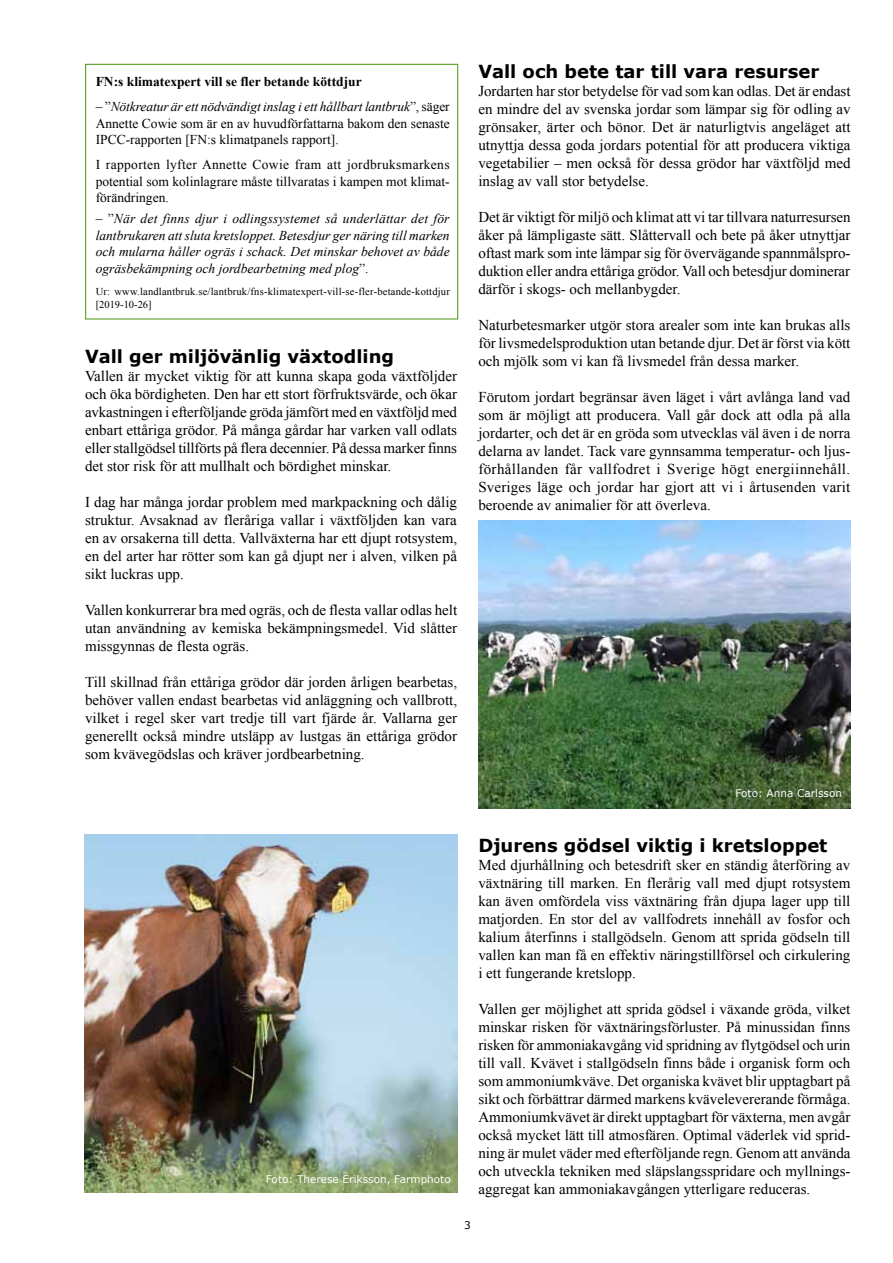
<style>
.page{position:relative;width:893px;height:1263px;background:#fff}
.page>*{position:absolute;margin:0;border:0;box-sizing:border-box;transform-origin:0 0}
.t1{font:700 18px "Verdana";color:#000}
.t2{font:15px/18px "Times New Roman";color:#000;text-align:justify}
.t3{font:13.5px/16.5px "Times New Roman";color:#000;text-align:justify}
.t4{font:italic 13.5px/16.5px "Times New Roman";color:#000;text-align:justify}
.t5{font:700 13.5px "Times New Roman";color:#000}
.t6{font:10.5px/13.5px "Times New Roman";letter-spacing:.02em;color:#000}
.t7{font:10.5px "Verdana";color:#fff}
.t8{font:10.5px "Verdana";color:#000}
.s1{font-style:italic}
.s2{font-style:normal}
</style>
<div class="page">
<img style="left:478px;top:520px;width:372px;height:288px">
<img style="left:84px;top:834px;width:374px;height:358px">
<div style="left:85px;top:64px;width:373px;height:256px;border:1px solid #5ba128"></div>
<p class="t5" style="left:96px;top:72px;width:267px">FN:s klimatexpert vill se fler betande köttdjur</p>
<p class="t3" style="left:96px;top:98px;width:355px">– ”<span class="s1">Nötkreatur är ett nödvändigt inslag i ett hållbart lantbruk</span>”, säger Annette Cowie som är en av huvudförfattarna bakom den senaste IPCC-rapporten [FN:s klimatpanels rapport].</p>
<p class="t3" style="left:96px;top:156px;width:355px">I rapporten lyfter Annette Cowie fram att jordbruksmarkens potential som kolinlagrare måste tillvaratas i kampen mot klimat&shy;förändringen.</p>
<p class="t4" style="left:96px;top:210px;width:355px"><span class="s2">– ”</span>När det finns djur i odlingssystemet så underlättar det för lantbrukaren att sluta kretsloppet. Betesdjur ger näring till marken och mularna håller ogräs i schack. Det minskar behovet av både ogräsbekämpning och jordbearbetning med plog<span class="s2">”.</span></p>
<p class="t6" style="left:96px;top:284px;width:356px">Ur: www.landlantbruk.se/lantbruk/fns-klimatexpert-vill-se-fler-betande-kottdjur [2019-10-26]</p>
<p class="t1" style="left:85px;top:343px;width:311px">Vall ger miljövänlig växtodling</p>
<p class="t2" style="left:85px;top:366px;width:374px">Vallen är mycket viktig för att kunna skapa goda växtföljder och öka bördigheten. Den har ett stort förfruktsvärde, och ökar avkastningen i efterföljande gröda jämfört med en växtföljd med enbart ettåriga grödor. På många gårdar har varken vall odlats eller stallgödsel tillförts på flera decennier. På dessa marker finns det stor risk för att mullhalt och bördighet minskar.</p>
<p class="t2" style="left:85px;top:492px;width:374px">I dag har många jordar problem med markpackning och dålig struktur. Avsaknad av fleråriga vallar i växtföljden kan vara en av orsakerna till detta. Vallväxterna har ett djupt rotsystem, en del arter har rötter som kan gå djupt ner i alven, vilken på sikt luckras upp.</p>
<p class="t2" style="left:85px;top:600px;width:374px">Vallen konkurrerar bra med ogräs, och de flesta vallar odlas helt utan användning av kemiska bekämpningsmedel. Vid slåtter missgynnas de flesta ogräs.</p>
<p class="t2" style="left:85px;top:672px;width:374px">Till skillnad från ettåriga grödor där jorden årligen bearbetas, behöver vallen endast bearbetas vid anläggning och vallbrott, vilket i regel sker vart tredje till vart fjärde år. Vallarna ger generellt också mindre utsläpp av lustgas än ettåriga grödor som kvävegödslas och kräver jordbearbetning.</p>
<p class="t7" style="left:266px;top:1172px;width:186px">Foto: Therese Eriksson, Farmphoto</p>
<p class="t1" style="left:478px;top:58px;width:342px">Vall och bete tar till vara resurser</p>
<p class="t2" style="left:478px;top:81px;width:374px">Jordarten har stor betydelse för vad som kan odlas. Det är endast en mindre del av svenska jordar som lämpar sig för odling av grönsaker, ärter och bönor. Det är naturligtvis angeläget att utnyttja dessa goda jordars potential för att producera viktiga vegetabilier – men också för dessa grödor har växtföljd med inslag av vall stor betydelse.</p>
<p class="t2" style="left:478px;top:207px;width:374px">Det är viktigt för miljö och klimat att vi tar tillvara naturresursen åker på lämpligaste sätt. Slåttervall och bete på åker utnyttjar oftast mark som inte lämpar sig för övervägande spannmålspro&shy;duktion eller andra ettåriga grödor. Vall och betesdjur dominerar därför i skogs- och mellanbygder.</p>
<p class="t2" style="left:478px;top:315px;width:374px">Naturbetesmarker utgör stora arealer som inte kan brukas alls för livsmedelsproduktion utan betande djur. Det är först via kött och mjölk som vi kan få livsmedel från dessa marker.</p>
<p class="t2" style="left:478px;top:387px;width:374px">Förutom jordart begränsar även läget i vårt avlånga land vad som är möjligt att producera. Vall går dock att odla på alla jordarter, och det är en gröda som utvecklas väl även i de norra delarna av landet. Tack vare gynnsamma temperatur- och ljus&shy;förhållanden får vallfodret i Sverige högt energiinnehåll.<br>Sveriges läge och jordar har gjort att vi i årtusenden varit beroende av animalier för att överleva.</p>
<p class="t7" style="left:735px;top:786px;width:108px">Foto: Anna Carlsson</p>
<p class="t1" style="left:478px;top:832px;width:351px">Djurens gödsel viktig i kretsloppet</p>
<p class="t2" style="left:478px;top:855px;width:374px">Med djurhållning och betesdrift sker en ständig återföring av växtnäring till marken. En flerårig vall med djupt rotsystem kan även omfördela viss växtnäring från djupa lager upp till matjorden. En stor del av vallfodrets innehåll av fosfor och kalium återfinns i stallgödseln. Genom att sprida gödseln till vallen kan man få en effektiv näringstillförsel och cirkulering i ett fungerande kretslopp.</p>
<p class="t2" style="left:478px;top:999px;width:374px">Vallen ger möjlighet att sprida gödsel i växande gröda, vilket minskar risken för växtnäringsförluster. På minussidan finns risken för ammoniakavgång vid spridning av flytgödsel och urin till vall. Kvävet i stallgödseln finns både i organisk form och som ammoniumkväve. Det organiska kvävet blir upptagbart på sikt och förbättrar därmed markens kvävelevererande förmåga.<br>Ammoniumkvävet är direkt upptagbart för växterna, men avgår också mycket lätt till atmosfären. Optimal väderlek vid sprid&shy;ning är mulet väder med efterföljande regn. Genom att använda och utveckla tekniken med släpslangsspridare och myllnings&shy;aggregat kan ammoniakavgången ytterligare reduceras.</p>
<p class="t8" style="left:464px;top:1218px;width:8px">3</p>
</div>
